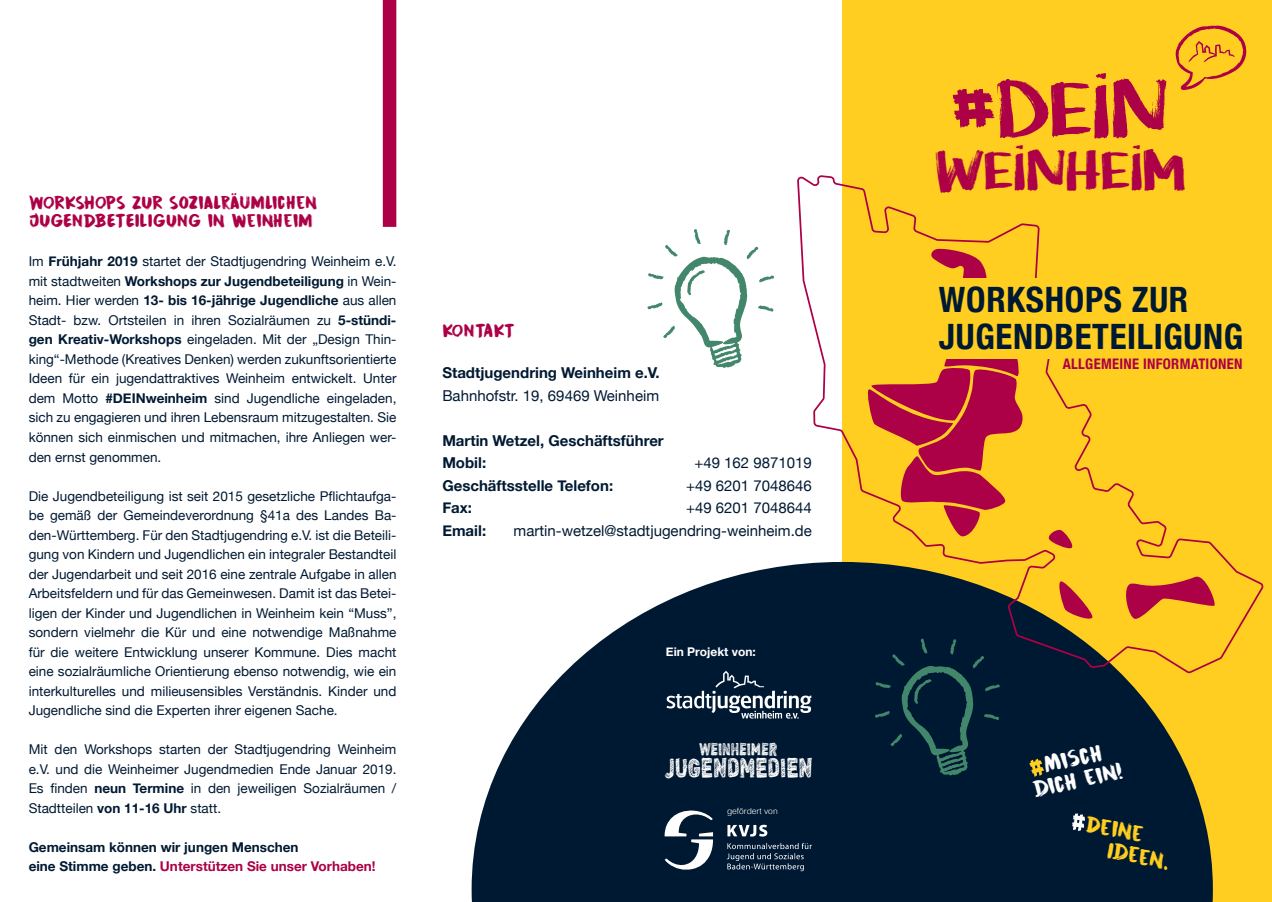
<style>
.page{position:relative;width:1272px;height:902px;background:#fff}
.page>*{position:absolute;margin:0;border:0;box-sizing:border-box;transform-origin:0 0}
.t1{font:69.75px "KG Lifeis Messy";color:#ac0146}
.t2{font:48.45px "KG Lifeis Messy";letter-spacing:-.005em;color:#ac0146}
.Einladung_zum_Worksh{font:700 condensed 34.95px "Helvetica Neue";letter-spacing:.02em;color:#001932}
.t3{font:25.8px "Adi Sketched";color:#fff;scale:.76 1}
.Einladung_zum_Worksh-2{font:20.25px/22px "DK Cinnabar Brush";color:#fff;text-align:center}
.Einladung_zum_Worksh-3{font:20.25px/22px "DK Cinnabar Brush";color:#ffce21}
.Einladung_zum_Worksh-4{font:16.5px "DK Cinnabar Brush";letter-spacing:-.01em;color:#ac0146}
.Einladung_zum_Worksh-5{font:16.5px "DK Cinnabar Brush";letter-spacing:.02em;color:#ac0146}
.t4{font:16.5px "Adi Sketched";color:#fff;scale:.76 1}
.Einladung_zum_Worksh-6{font:16.5px "DK Cinnabar Brush";letter-spacing:-.005em;color:#ac0146}
.Einladung_zum_Worksh-7{font:15px "Helvetica Neue";color:#001932}
.Einladung_zum_Worksh-8{font:700 15px "Helvetica Neue";color:#001932}
.Einladung_zum_Worksh-9{font:700 condensed 14.55px "Helvetica Neue";letter-spacing:.02em;color:#ac0146}
.Einladung_zum_Worksh-10{font:13.5px/19.5px "Helvetica Neue";color:#001932;text-align:justify}
.Einladung_zum_Worksh-11{font:700 13.5px "Helvetica Neue";color:#ac0146}
.Einladung_zum_Worksh-12{font:700 13.5px "Helvetica Neue";color:#001932}
.t5{font:700 12px "Helvetica Neue";color:#fff}
.t6{font:300 8.4px "Helvetica";color:#fff}
.s1{font-weight:700}
.s2{color:#001932}
.s3{font-size:79.95px}
</style>
<div class="page">
<div style="left:842px;top:0;width:429px;height:901px;background:#ffce21"></div>
<svg style="left:471px;top:564px;width:741px;height:337px;fill:#001932"></svg>
<svg style="left:1175px;top:26px;width:72px;height:64px"></svg>
<svg style="left:666px;top:670px;width:145px;height:48px;background:#32465a"></svg>
<svg style="left:664px;top:810px;width:49px;height:60px"></svg>
<svg style="left:727px;top:824px;width:40px;height:12px"></svg>
<svg style="left:726px;top:842px;width:85px;height:29px;background:#283d52"></svg>
<svg style="left:873px;top:674px;width:128px;height:102px;background:#09293a"></svg>
<svg style="left:1029px;top:758px;width:15px;height:18px"></svg>
<svg style="left:1072px;top:813px;width:13px;height:18px"></svg>
<svg style="left:796px;top:175px;width:468px;height:499px"></svg>
<svg style="left:647px;top:229px;width:128px;height:139px"></svg>
<div style="left:383px;top:0;width:13px;height:227px;background:#ac0146"></div>
<div style="left:938px;top:278px;width:312px;height:80px;background:#ffce21"></div>
<p class="Einladung_zum_Worksh-4" style="left:29px;top:191px;width:290px">WORKSHOPS ZUR SOZIALRÄUMLICHEN</p>
<p class="Einladung_zum_Worksh-5" style="left:29px;top:209px;width:285px">JUGENDBETEILIGUNG IN WEINHEIM</p>
<p class="Einladung_zum_Worksh-10" style="left:29px;top:252px;width:369px">Im <span class="s1">Frühjahr 2019</span> startet der Stadtjugendring Weinheim e.V. mit stadtweiten <span class="s1">Workshops zur Jugendbeteiligung</span> in Wein&shy;heim. Hier werden <span class="s1">13- bis 16-jährige Jugendliche</span> aus allen Stadt- bzw. Ortsteilen in ihren Sozialräumen zu <span class="s1">5-stündi&shy;gen Kreativ-Workshops</span> eingeladen. Mit der „Design Thin&shy;king“-Methode (Kreatives Denken) werden zukunftsorientierte Ideen für ein jugendattraktives Weinheim entwickelt. Unter dem Motto <span class="s1">#DEINweinheim</span> sind Jugendliche eingeladen, sich zu engagieren und ihren Lebensraum mitzugestalten. Sie können sich einmischen und mitmachen, ihre Anliegen wer&shy;den ernst genommen.</p>
<p class="Einladung_zum_Worksh-10" style="left:29px;top:486px;width:369px">Die Jugendbeteiligung ist seit 2015 gesetzliche Pflichtaufga&shy;be gemäß der Gemeindeverordnung §41a des Landes Ba&shy;den-Württemberg. Für den Stadtjugendring e.V. ist die Beteili&shy;gung von Kindern und Jugendlichen ein integraler Bestandteil der Jugendarbeit und seit 2016 eine zentrale Aufgabe in allen Arbeitsfeldern und für das Gemeinwesen. Damit ist das Betei&shy;ligen der Kinder und Jugendlichen in Weinheim kein “Muss”, sondern vielmehr die Kür und eine notwendige Maßnahme für die weitere Entwicklung unserer Kommune. Dies macht eine sozialräumliche Orientierung ebenso notwendig, wie ein interkulturelles und milieusensibles Verständnis. Kinder und Jugendliche sind die Experten ihrer eigenen Sache.</p>
<p class="Einladung_zum_Worksh-10" style="left:29px;top:740px;width:369px">Mit den Workshops starten der Stadtjugendring Weinheim e.V. und die Weinheimer Jugendmedien Ende Januar 2019.<br>Es finden <span class="s1">neun Termine</span> in den jeweiligen Sozialräumen / Stadtteilen <span class="s1">von 11-16 Uhr</span> statt.</p>
<p class="Einladung_zum_Worksh-12" style="left:29px;top:836px;width:271px">Gemeinsam können wir jungen Menschen</p>
<p class="Einladung_zum_Worksh-11" style="left:29px;top:855px;width:348px"><span class="s2">eine Stimme geben.</span> Unterstützen Sie unser Vorhaben!</p>
<p class="Einladung_zum_Worksh-6" style="left:442px;top:319px;width:74px">KONTAKT</p>
<p class="Einladung_zum_Worksh-8" style="left:442px;top:361px;width:219px">Stadtjugendring Weinheim e.V.</p>
<p class="Einladung_zum_Worksh-7" style="left:442px;top:384px;width:218px">Bahnhofstr. 19, 69469 Weinheim</p>
<p class="Einladung_zum_Worksh-8" style="left:442px;top:428px;width:223px">Martin Wetzel, Geschäftsführer</p>
<p class="Einladung_zum_Worksh-8" style="left:442px;top:451px;width:45px">Mobil:</p>
<p class="Einladung_zum_Worksh-7" style="left:694px;top:452px;width:119px">+49 162 9871019</p>
<p class="Einladung_zum_Worksh-8" style="left:442px;top:473px;width:172px">Geschäftsstelle Telefon:</p>
<p class="Einladung_zum_Worksh-7" style="left:686px;top:474px;width:127px">+49 6201 7048646</p>
<p class="Einladung_zum_Worksh-8" style="left:442px;top:496px;width:31px">Fax:</p>
<p class="Einladung_zum_Worksh-7" style="left:686px;top:497px;width:127px">+49 6201 7048644</p>
<p class="Einladung_zum_Worksh-8" style="left:442px;top:518px;width:45px">Email:</p>
<p class="Einladung_zum_Worksh-7" style="left:513px;top:519px;width:300px">martin-wetzel@stadtjugendring-weinheim.de</p>
<p class="t5" style="left:666px;top:642px;width:91px">Ein Projekt von:</p>
<p class="t4" style="left:699px;top:741px;width:104px">WEINHEIMER</p>
<p class="t3" style="left:665px;top:756px;width:196px">JUGENDMEDIEN</p>
<p class="t6" style="left:727px;top:803px;width:52px">gefördert von</p>
<p class="t1" style="left:952px;top:56px;width:217px"><span class="s3">#</span>DEiN</p>
<p class="t2" style="left:934px;top:133px;width:252px">WEiNHEiM</p>
<p class="Einladung_zum_Worksh" style="left:938px;top:270px;width:251px">WORKSHOPS ZUR</p>
<p class="Einladung_zum_Worksh" style="left:938px;top:307px;width:306px">JUGENDBETEILIGUNG</p>
<p class="Einladung_zum_Worksh-9" style="left:1062px;top:351px;width:181px">ALLGEMEINE INFORMATIONEN</p>
<p class="Einladung_zum_Worksh-2" style="left:1025px;top:757px;width:92px;rotate:-12deg">MISCH<br>DICH EIN!</p>
<p class="Einladung_zum_Worksh-3" style="left:1113px;top:817px;width:64px;text-indent:-27px;rotate:11deg">DEINE<br>IDEEN.</p>
</div>
